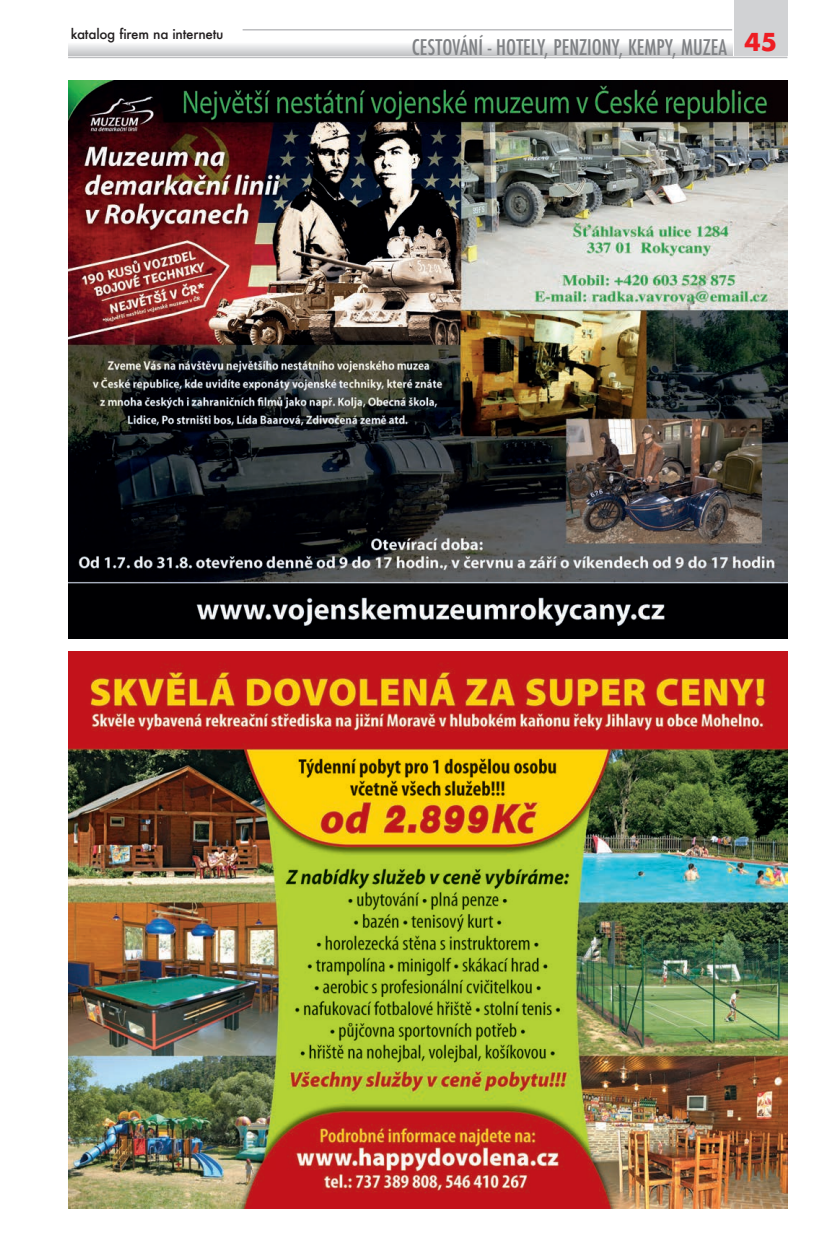
<style>
.page{position:relative;width:830px;height:1234px;background:#fff}
.page>*{position:absolute;margin:0;border:0;box-sizing:border-box;transform-origin:0 0}
.t1{font:700 24px "Futura";color:#ee1d23}
.t2{font:500 condensed 21px "Futura";color:#808285}
.t3{font:500 13.5px "Futura";letter-spacing:-.02em;color:#231f20}
</style>
<div class="page">
<svg style="left:68px;top:44px;width:664px;height:11px;background:#dbdcde"></svg>
<hr style="left:68px;top:57px;width:719px;height:1px;background:#bcbdc0">
<hr style="left:242px;top:29px;width:489px;height:2px;background:#bcbdc0">
<div style="left:733px;top:0;width:54px;height:55px;background:#d1d2d4"></div>
<img style="left:68px;top:651px;width:719px;height:557px">
<img style="left:68px;top:81px;width:719px;height:557px">
<p class="t3" style="left:71px;top:24px;width:154px">katalog firem na internetu</p>
<p class="t2" style="left:411px;top:34px;width:316px">CESTOVÁNÍ - HOTELY, PENZIONY, KEMPY, MUZEA</p>
<p class="t1" style="left:744px;top:25px;width:34px">45</p>
</div>
